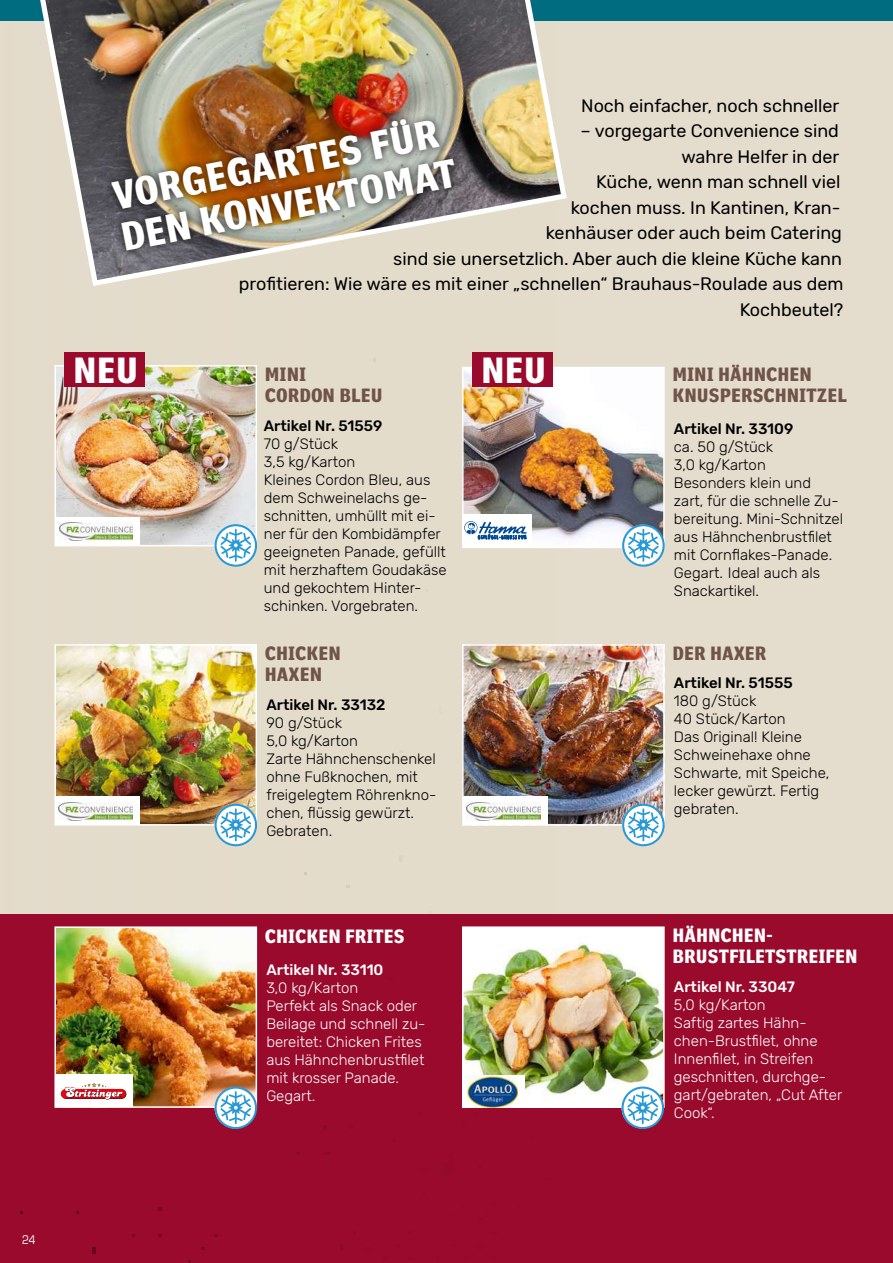
<style>
.page{position:relative;width:893px;height:1263px;background:#fff}
.page>*{position:absolute;margin:0;border:0;box-sizing:border-box;transform-origin:0 0}
.t1{font:700 40.5px/42px "Crowcamp";color:#fff}
.t2{font:700 36.9px "Crowcamp";color:#fff}
.t3{font:700 19.5px/21px "Crowcamp";color:#705449}
.t4{font:700 19.5px/21px "Crowcamp";color:#fff}
.t5{font:18px/25.5px "Rubik";color:#000;text-align:right}
.t6{font:300 15px/18px "Rubik";color:#000}
.t7{font:300 15px/18px "Rubik";color:#fff}
.t8{font:500 15px "Rubik";color:#000}
.t9{font:500 15px "Rubik";color:#fff}
.t10{font:condensed 12px "Eurostile";color:#fff}
.t11{font:4.8px "DK Lemon Yellow Sun";letter-spacing:.095em;color:#004994;scale:1.2 1}
</style>
<div class="page">
<div style="left:0;top:0;width:893px;height:914px;background:#e4dccc"></div>
<div style="left:0;top:914px;width:893px;height:349px;background:#990a2c"></div>
<img style="left:57px;top:368px;width:197px;height:175px">
<div style="left:54px;top:365px;width:203px;height:181px;border:2px solid #fff"></div>
<svg style="left:215px;top:524px;width:42px;height:43px;background:#b2d7e9"></svg>
<img style="left:57px;top:929px;width:197px;height:176px">
<div style="left:54px;top:926px;width:203px;height:182px;border:2px solid #fff"></div>
<img style="left:465px;top:929px;width:197px;height:176px">
<div style="left:462px;top:926px;width:203px;height:182px;border:2px solid #fff"></div>
<img style="left:57px;top:647px;width:197px;height:175px">
<div style="left:54px;top:644px;width:203px;height:181px;border:2px solid #fff"></div>
<img style="left:465px;top:370px;width:197px;height:175px">
<div style="left:462px;top:367px;width:203px;height:181px;border:2px solid #fff"></div>
<img style="left:462px;top:644px;width:203px;height:202px">
<div style="left:0;top:0;width:893px;height:21px;background:#006c7f"></div>
<img style="left:40px;top:0;width:527px;height:286px">
<div style="left:104px;top:112px;width:358px;height:146px;background:#000;opacity:.75"></div>
<svg style="left:622px;top:524px;width:43px;height:43px;background:#acd0e3"></svg>
<svg style="left:215px;top:804px;width:42px;height:42px;background:#afd1df"></svg>
<svg style="left:215px;top:1086px;width:42px;height:43px;background:#a9bacd"></svg>
<svg style="left:621px;top:1086px;width:43px;height:43px;background:#adc2d8"></svg>
<div style="left:463px;top:514px;width:69px;height:33px;background:#fff"></div>
<svg style="left:464px;top:521px;width:63px;height:13px"></svg>
<div style="left:56px;top:517px;width:84px;height:28px;background:#fff"></div>
<img style="left:59px;top:523px;width:74px;height:18px">
<div style="left:55px;top:796px;width:85px;height:28px;background:#fff"></div>
<img style="left:59px;top:802px;width:73px;height:18px">
<div style="left:463px;top:796px;width:85px;height:28px;background:#fff"></div>
<img style="left:467px;top:802px;width:73px;height:18px">
<div style="left:55px;top:1074px;width:78px;height:32px;background:#fff"></div>
<div style="left:61px;top:1089px;width:65px;height:9px;background:#e30613;border-radius:5px"></div>
<svg style="left:65px;top:1082px;width:58px;height:18px"></svg>
<div style="left:64px;top:352px;width:81px;height:35px;background:#990a2c"></div>
<div style="left:472px;top:352px;width:81px;height:35px;background:#990a2c"></div>
<div style="left:463px;top:1075px;width:62px;height:33px;background:#fff"></div>
<img style="left:468px;top:1075px;width:50px;height:33px">
<p class="t5" style="left:581px;top:93px;width:260px">Noch einfacher, noch schneller</p>
<p class="t5" style="left:239px;top:119px;width:606px">– vorgegarte Convenience sind<br>wahre Helfer in der<br>Küche, wenn man schnell viel<br>kochen muss. In Kantinen, Kran-<br>kenhäuser oder auch beim Catering<br>sind sie unersetzlich. Aber auch die kleine Küche kann<br>profitieren: Wie wäre es mit einer „schnellen“ Brauhaus-Roulade aus dem Kochbeutel?</p>
<h1 class="t1" style="left:109px;top:175px;width:342px;rotate:-11deg">VORGEGARTES FÜR<br>DEN KONVEKTOMAT</h1>
<h2 class="t2" style="left:73px;top:348px;width:67px">NEU</h2>
<h2 class="t2" style="left:481px;top:348px;width:67px">NEU</h2>
<h3 class="t3" style="left:265px;top:363px;width:119px">MINI<br>CORDON BLEU</h3>
<p class="t8" style="left:264px;top:417px;width:120px">Artikel Nr. 51559</p>
<p class="t6" style="left:264px;top:435px;width:184px">70 g/Stück<br>3,5 kg/Karton<br>Kleines Cordon Bleu, aus dem Schweinelachs ge&shy;schnitten, umhüllt mit ei&shy;ner für den Kombidämpfer geeigneten Panade, gefüllt mit herzhaftem Goudakäse und gekochtem Hinter&shy;schinken. Vorgebraten.</p>
<h3 class="t3" style="left:265px;top:642px;width:77px">CHICKEN<br>HAXEN</h3>
<p class="t8" style="left:266px;top:696px;width:121px">Artikel Nr. 33132</p>
<p class="t6" style="left:266px;top:714px;width:172px">90 g/Stück<br>5,0 kg/Karton<br>Zarte Hähnchenschenkel ohne Fußknochen, mit freigelegtem Röhrenkno&shy;chen, flüssig gewürzt.<br>Gebraten.</p>
<p class="t11" style="left:478px;top:534px;width:42px">GEFLÜGEL- GENUSS PUR</p>
<h3 class="t4" style="left:265px;top:925px;width:141px">CHICKEN FRITES</h3>
<p class="t9" style="left:266px;top:961px;width:119px">Artikel Nr. 33110</p>
<p class="t7" style="left:266px;top:979px;width:161px">3,0 kg/Karton<br>Perfekt als Snack oder<br>Beilage und schnell zu&shy;bereitet: Chicken Frites aus Hähnchenbrustfilet mit krosser Panade.<br>Gegart.</p>
<h3 class="t3" style="left:672px;top:364px;width:176px">MINI HÄHNCHEN<br>KNUSPERSCHNITZEL</h3>
<p class="t8" style="left:674px;top:420px;width:121px">Artikel Nr. 33109</p>
<p class="t6" style="left:674px;top:438px;width:171px">ca. 50 g/Stück<br>3,0 kg/Karton<br>Besonders klein und zart, für die schnelle Zu&shy;bereitung. Mini-Schnitzel aus Hähnchenbrustfilet mit Cornflakes-Panade.<br>Gegart. Ideal auch als<br>Snackartikel.</p>
<h3 class="t3" style="left:672px;top:642px;width:96px">DER HAXER</h3>
<p class="t8" style="left:674px;top:674px;width:120px">Artikel Nr. 51555</p>
<p class="t6" style="left:674px;top:692px;width:157px">180 g/Stück<br>40 Stück/Karton<br>Das Original! Kleine<br>Schweinehaxe ohne<br>Schwarte, mit Speiche, lecker gewürzt. Fertig gebraten.</p>
<h3 class="t4" style="left:672px;top:925px;width:186px">HÄHNCHEN-<br>BRUSTFILETSTREIFEN</h3>
<p class="t9" style="left:674px;top:978px;width:123px">Artikel Nr. 33047</p>
<p class="t7" style="left:674px;top:996px;width:170px">5,0 kg/Karton<br>Saftig zartes Hähn&shy;chen-Brustfilet, ohne<br>Innenfilet, in Streifen geschnitten, durchge&shy;gart/gebraten, „Cut After<br>Cook“.</p>
<p class="t10" style="left:22px;top:1233px;width:15px">24</p>
</div>
